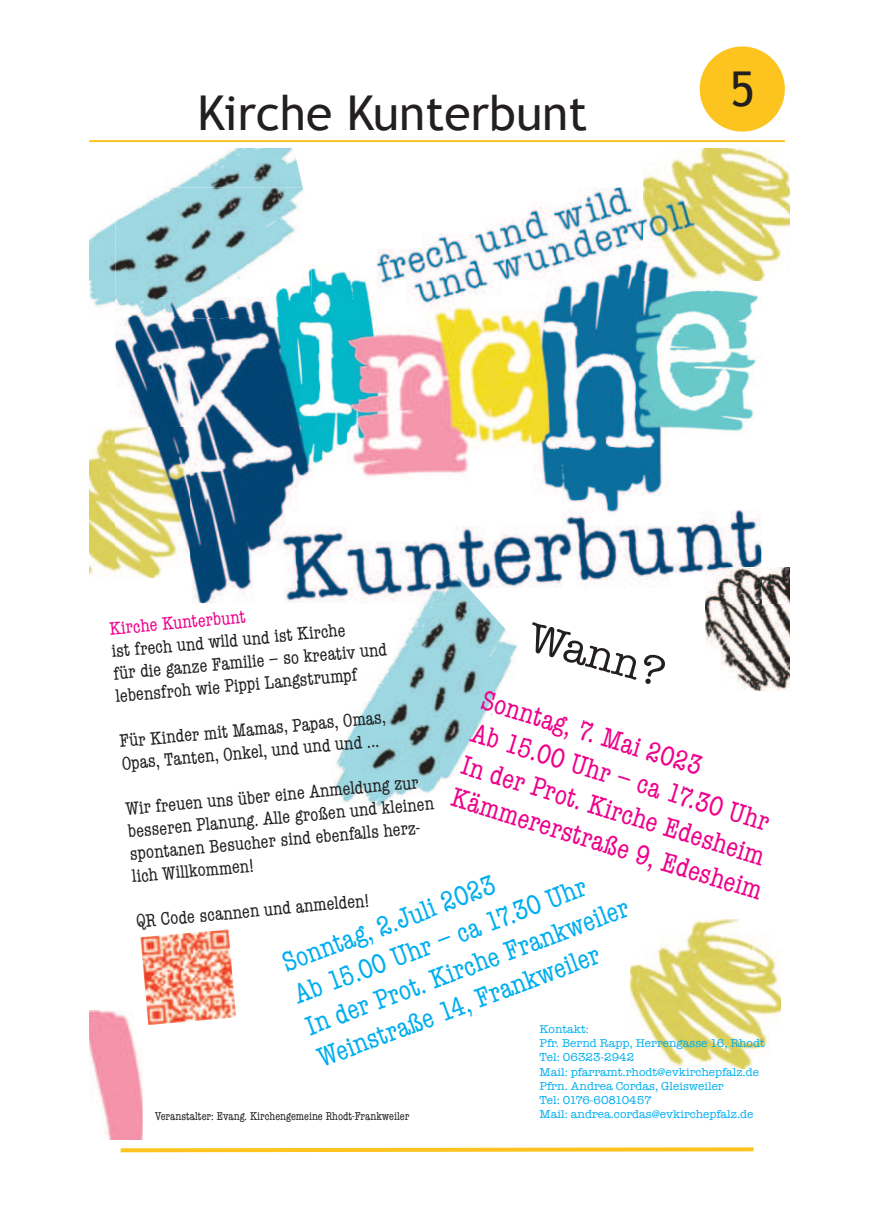
<style>
.page{position:relative;width:874px;height:1225px;background:#fff}
.page>*{position:absolute;margin:0;border:0;box-sizing:border-box;transform-origin:0 0}
.t1{font:48px "Trebuchet MS";color:#231f20}
.t2{font:42.4px "American Typewriter";color:#231f20}
.t3{font:condensed 28.2px/34px "American Typewriter";color:#00aeef}
.t4{font:condensed 28.2px/34px "American Typewriter";color:#ed028c}
.t5{font:condensed 18.8px/22.6px "American Typewriter";color:#231f20}
.t6{font:condensed 18.8px "American Typewriter";color:#ed028c}
.t7{font:11.8px/14.2px "American Typewriter";color:#00aeef}
.t8{font:condensed 11.8px "American Typewriter";color:#231f20}
</style>
<div class="page">
<div style="left:699px;top:46px;width:85px;height:86px;background:#fdc420;border-radius:50%"></div>
<hr style="left:89px;top:140px;width:695px;height:2px;background:#fdc420">
<svg style="left:120px;top:1147px;width:634px;height:6px"></svg>
<img style="left:630px;top:919px;width:150px;height:149px">
<img style="left:335px;top:603px;width:183px;height:204px">
<img style="left:89px;top:428px;width:26px;height:148px">
<img style="left:89px;top:148px;width:214px;height:159px">
<img style="left:705px;top:567px;width:83px;height:123px">
<img style="left:140px;top:929px;width:96px;height:96px">
<img style="left:89px;top:1010px;width:54px;height:129px">
<img style="left:643px;top:148px;width:145px;height:133px">
<img style="left:115px;top:187px;width:646px;height:416px">
<img style="left:393px;top:572px;width:88px;height:31px">
<img style="left:115px;top:316px;width:115px;height:3px">
<img style="left:115px;top:187px;width:197px;height:129px">
<h1 class="t1" style="left:197px;top:94px;width:391px">Kirche Kunterbunt</h1>
<h1 class="t1" style="left:729px;top:71px;width:27px">5</h1>
<p class="t6" style="left:109px;top:621px;width:138px;rotate:-5deg">Kirche Kunterbunt</p>
<h2 class="t2" style="left:532px;top:621px;width:142px;rotate:15deg">Wann?</h2>
<p class="t5" style="left:111px;top:641px;width:276px;rotate:-5deg">ist frech und wild und ist Kirche<br>f¸r die ganze Familie ñ so kreativ und lebensfroh wie Pippi Langstrumpf</p>
<p class="t5" style="left:119px;top:731px;width:268px;rotate:-5deg">F¸r Kinder mit Mamas, Papas, Omas,<br>Opas, Tanten, Onkel, und und und ...</p>
<p class="t5" style="left:125px;top:798px;width:308px;rotate:-5deg">Wir freuen uns ¸ber eine Anmeldung zur besseren Planung. Alle grofl en und kleinen spontanen Besucher sind ebenfalls herz&shy;lich Willkommen!</p>
<p class="t5" style="left:135px;top:911px;width:235px;rotate:-5deg">QR Code scannen und anmelden!</p>
<h3 class="t4" style="left:486px;top:685px;width:325px;rotate:17deg">Sonntag, 7. Mai 2023<br>Ab 15.00 Uhr ñ ca 17.30 Uhr<br>In der Prot. Kirche Edesheim<br>K‰mmererstrafl e 9, Edesheim</h3>
<h3 class="t3" style="left:277px;top:950px;width:344px;rotate:-21deg">Sonntag, 2.Juli 2023<br>Ab 15.00 Uhr ñ ca 17.30 Uhr<br>In der Prot. Kirche Frankweiler<br>Weinstrafl e 14, Frankweiler</h3>
<p class="t7" style="left:539px;top:1023px;width:226px">Kontakt:<br>Pfr. Bernd Rapp, Herrengasse 16, Rhodt<br>Tel: 06323-2942<br>Mail: pfarramt.rhodt@evkirchepfalz.de<br>Pfrn. Andrea Cordas, Gleisweiler<br>Tel: 0176-60810457</p>
<p class="t8" style="left:155px;top:1112px;width:255px">Veranstalter: Evang. Kirchengemeine Rhodt-Frankweiler</p>
<p class="t7" style="left:539px;top:1107px;width:215px">Mail: andrea.cordas@evkirchepfalz.de</p>
</div>
